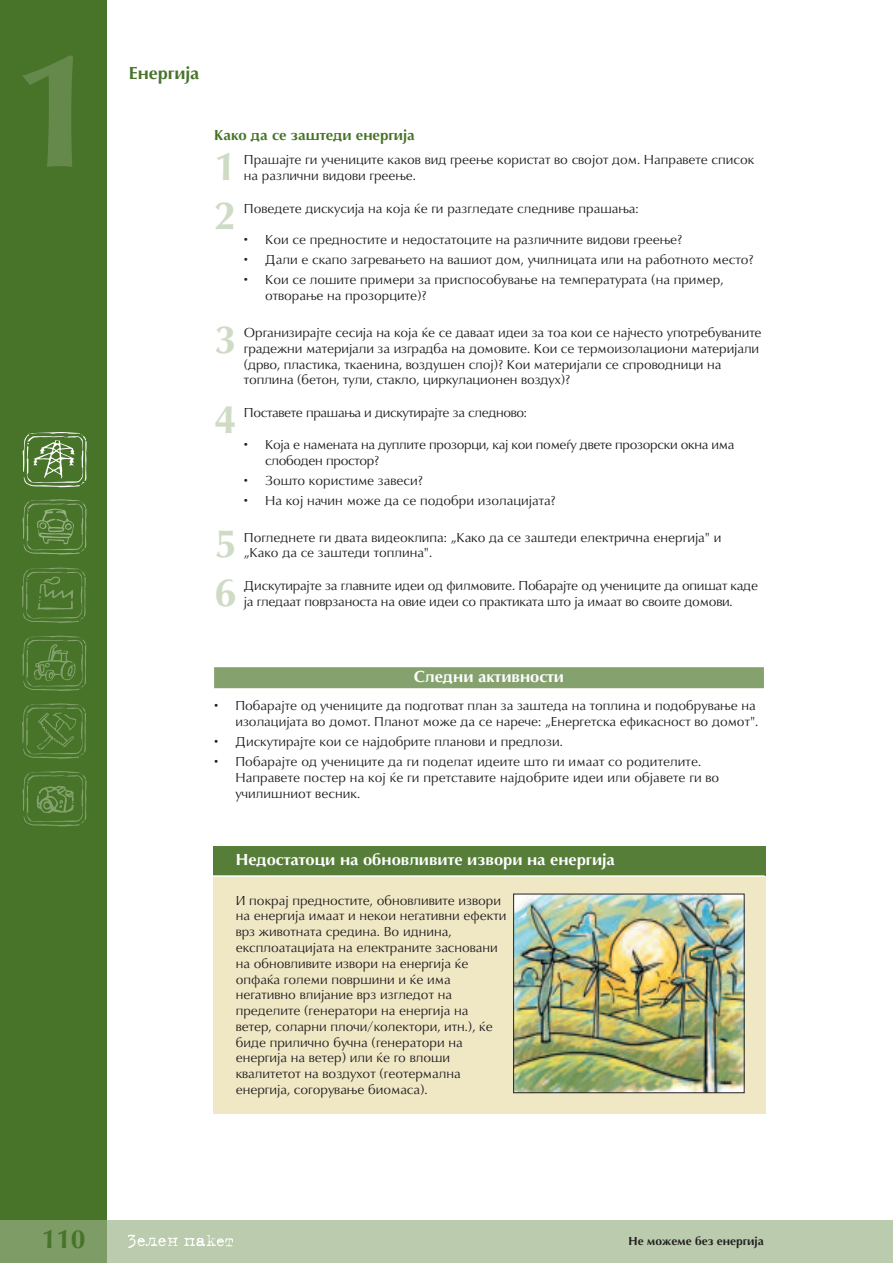
<style>
.page{position:relative;width:893px;height:1263px;background:#fff}
.page>*{position:absolute;margin:0;border:0;box-sizing:border-box;transform-origin:0 0}
.t1{font:700 165px "Classico MAC";color:#65894a}
.t2{font:700 40.5px "Classico MAC";color:#cfdbc5}
.t3{font:700 27px "Classico MAC";color:#48742a}
.t4{font:700 18px "Classico MAC";color:#48742a}
.t5{font:700 16.5px "Classico MAC";color:#fff}
.t6{font:700 15px "Classico MAC";color:#48742a}
.t7{font:13.5px/15.8px "Classico MAC";color:#231f20}
.t8{font:13.5px/15.8px "Classico MAC";letter-spacing:-.02em;color:#231f20}
.t9{font:700 12px "Classico MAC";color:#231f20}
.s1{font-family:"URW Classico TCE"}
</style>
<div class="page">
<div style="left:0;top:1220px;width:893px;height:43px;background:#bbcbad"></div>
<div style="left:0;top:0;width:106px;height:1263px;background:#48742a"></div>
<div style="left:0;top:1220px;width:106px;height:43px;background:#7e9c65"></div>
<svg style="left:128px;top:1235px;width:50px;height:13px"></svg>
<svg style="left:184px;top:1235px;width:49px;height:11px"></svg>
<div style="left:214px;top:667px;width:550px;height:21px;background:#85a26e"></div>
<div style="left:213px;top:855px;width:552px;height:259px;background:#f0e7c5"></div>
<div style="left:213px;top:846px;width:552px;height:30px;background:#567e38"></div>
<hr style="left:213px;top:875px;width:552px;height:2px;background:#fff">
<svg style="left:22px;top:636px;width:64px;height:55px"></svg>
<svg style="left:22px;top:703px;width:64px;height:56px"></svg>
<svg style="left:23px;top:771px;width:63px;height:55px"></svg>
<svg style="left:23px;top:499px;width:63px;height:56px"></svg>
<svg style="left:22px;top:568px;width:64px;height:55px"></svg>
<svg style="left:23px;top:432px;width:64px;height:55px"></svg>
<img style="left:515px;top:896px;width:228px;height:195px">
<div style="left:513px;top:894px;width:232px;height:199px;border:1px solid #231f20"></div>
<h1 class="t1" style="left:11px;top:13px;width:92px">1</h1>
<h3 class="t4" style="left:129px;top:62px;width:72px">Energija</h3>
<p class="t6" style="left:214px;top:126px;width:202px">Kako da se za{tedi energija</p>
<h2 class="t2" style="left:214px;top:142px;width:24px">1</h2>
<p class="t7" style="left:244px;top:152px;width:512px">Pra{ajte gi u~enicite kakov vid greewe koristat vo svojot dom. Napravete spisok na razli~ni vidovi greewe.</p>
<h2 class="t2" style="left:214px;top:191px;width:24px">2</h2>
<p class="t7" style="left:244px;top:200px;width:396px">Povedete diskusija na koja }e gi razgledate slednive pra{awa:</p>
<p class="t7" style="left:244px;top:232px;width:440px"><span class="s1">•</span> Koi se prednostite i nedostatocite na razli~nite vidovi greewe?</p>
<p class="t7" style="left:244px;top:252px;width:511px"><span class="s1">•</span> Dali e skapo zagrevaweto na va{iot dom, u~ilnicata ili na rabotnoto mesto?</p>
<p class="t7" style="left:265px;top:272px;width:460px;text-indent:-21px"><span class="s1">•</span> Koi se lo{ite primeri za prisposobuva˙e na temperaturata (na primer, otvorawe na prozorcite)?</p>
<h2 class="t2" style="left:214px;top:315px;width:24px">3</h2>
<p class="t7" style="left:244px;top:325px;width:519px">Organizirajte sesija na koja }e se davaat idei za toa koi se naj~esto upotrebuvanite grade`ni materijali za izgradba na domovite. Koi se termoizolacioni materijali (drvo, plastika, tkaenina, vozdu{en sloj)? Koi materijali se sprovodnici na toplina (beton, tuli, staklo, cirkulacionen vozduh)?</p>
<h2 class="t2" style="left:214px;top:395px;width:24px">4</h2>
<p class="t8" style="left:244px;top:405px;width:285px">Postavete pra{awa i diskutirajte za slednovo:</p>
<p class="t8" style="left:265px;top:436px;width:471px;text-indent:-21px"><span class="s1">•</span> Koja e namenata na duplite prozorci, kaj koi pome|u dvete prozorski okna ima sloboden prostor?</p>
<p class="t7" style="left:244px;top:472px;width:181px"><span class="s1">•</span> Zo{to koristime zavesi?</p>
<p class="t7" style="left:244px;top:492px;width:313px"><span class="s1">•</span> Na koj na~in mo`e da se podobri izolacijata?</p>
<h2 class="t2" style="left:214px;top:520px;width:24px">5</h2>
<p class="t7" style="left:244px;top:529px;width:479px">Poglednete gi dvata videoklipa: <span class="s1">„</span>Kako da se za{tedi elektri~na energija" i <span class="s1">„</span>Kako da se za{tedi toplina".</p>
<h2 class="t2" style="left:214px;top:568px;width:24px">6</h2>
<p class="t7" style="left:244px;top:577px;width:516px">Diskutirajte za glavnite idei od filmovite. Pobarajte od u~enicite da opi{at kade ja gledaat povrzanosta na ovie idei so praktikata {to ja imaat vo svoite domovi.</p>
<p class="t5" style="left:414px;top:666px;width:152px">Sledni aktivnosti</p>
<p class="t7" style="left:214px;top:698px;width:546px;text-align:right"><span class="s1">•</span> Pobarajte od u~enicite da podgotvat plan za za{teda na toplina i podobruvawe na izolacijata vo domot. Planot mo`e da se nare~e: <span class="s1">„</span>Energetska efikasnost vo domot".</p>
<p class="t7" style="left:214px;top:733px;width:350px"><span class="s1">•</span> Diskutirajte koi se najdobrite planovi i predlozi.</p>
<p class="t7" style="left:235px;top:753px;width:485px;text-indent:-21px"><span class="s1">•</span> Pobarajte od u~enicite da gi podelat ideite {to gi imaat so roditelite.<br>Napravete poster na koj }e gi pretstavite najdobrite idei ili objavete gi vo u~ili{niot vesnik.</p>
<p class="t5" style="left:236px;top:850px;width:381px">Nedostatoci na obnovlivite izvori na energija</p>
<p class="t7" style="left:236px;top:892px;width:272px">I pokraj prednostite, obnovlivite izvori na energija imaat i nekoi negativni efekti vrz `ivotnata sredina. Vo idnina, eksploatacijata na elektranite zasnovani na obnovlivite izvori na energija }e opfa}a golemi povr{ini i }e ima negativno vlijanie vrz izgledot na predelite (generatori na energija na veter, solarni plo~i/kolektori, itn.), }e bide prili~no bu~na (generatori na energija na veter) ili }e go vlo{i kvalitetot na vozduhot (geotermalna energija, sogoruvawe biomasa).</p>
<h3 class="t3" style="left:41px;top:1223px;width:46px">110</h3>
<p class="t9" style="left:629px;top:1233px;width:137px">Ne mo`eme bez energija</p>
</div>
